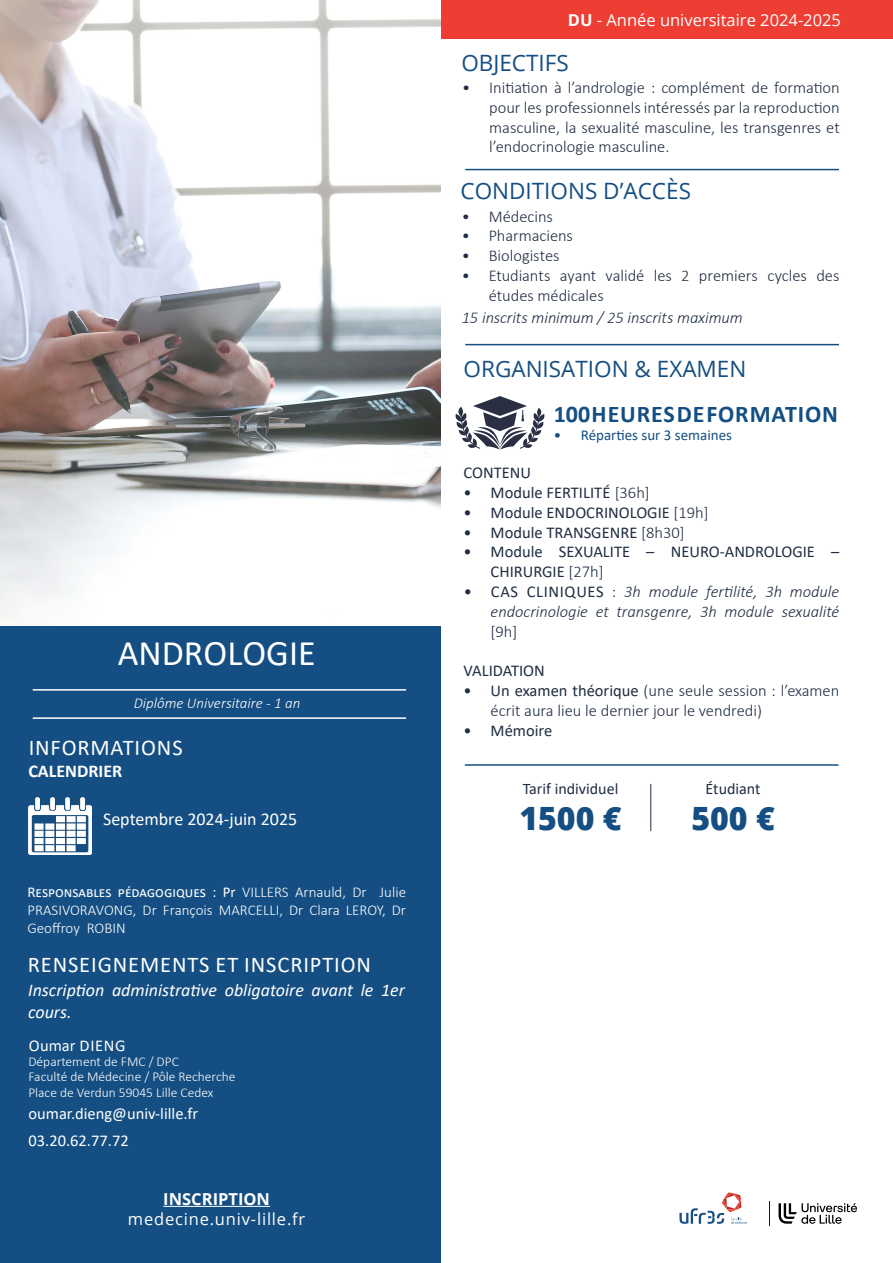
<style>
.page{position:relative;width:893px;height:1263px;background:#fff}
.page>*{position:absolute;margin:0;border:0;box-sizing:border-box;transform-origin:0 0}
.TITRE_FORMATION{font:36px "Calibri";color:#fff}
.prix{font:800 32.1px "Open Sans";color:#144e82}
.t1{font:700 24px "Calibri";letter-spacing:.035em;color:#144e82}
.titre_description{font:22.5px "Open Sans";color:#144e82}
.t2{font:22.5px "Calibri";letter-spacing:.04em;color:#fff}
.Phrase_information_inscription{font:italic 18px/21.6px "Calibri";color:#fff}
.t3{font:18px "Calibri";color:#fff}
.t4{font:700 18px "Calibri";color:#fff}
.t5{font:300 16.5px/19.8px "Calibri";color:#202d42}
.t6{font:16.5px/19.8px "Calibri";color:#202d42}
.t7{font:italic 300 16.5px/19.8px "Calibri";color:#202d42;text-align:justify}
.t8{font:16.5px "Calibri";color:#fff}
.t9{font:16.5px "Open Sans";color:#fff}
.t10{font:16.5px "Open Sans";letter-spacing:.05em;color:#fff}
.t11{font:700 16.5px "Open Sans";color:#fff}
.t12{font:16.5px "Calibri";letter-spacing:.03em;color:#fff}
.t13{font:16.05px "Calibri";color:#202d42}
.t14{font:300 15px/18px "Calibri";color:#fff;text-align:justify}
.t15{font:italic 300 15px "Calibri";color:#fff}
.t16{font:15px "Calibri";color:#144e82}
.t17{font:300 13.5px "Calibri";color:#fff}
.s1{font-weight:400}
.s2{font-weight:700}
.s3{font-weight:300}
.s4{font-weight:400;font-style:normal}
.s5{font-style:normal}
</style>
<div class="page">
<div style="left:439px;top:0;width:454px;height:39px;background:#ee3e34"></div>
<div style="left:0;top:624px;width:440px;height:639px;background:#144e82"></div>
<hr style="left:163px;top:1206px;width:107px;height:1px;background:#fff">
<svg style="left:778px;top:1203px;width:79px;height:21px"></svg>
<svg style="left:769px;top:1201px;width:1px;height:25px"></svg>
<svg style="left:679px;top:1192px;width:68px;height:32px"></svg>
<hr style="left:33px;top:717px;width:373px;height:2px;background:#fff">
<hr style="left:33px;top:689px;width:373px;height:2px;background:#fff">
<img style="left:28px;top:797px;width:64px;height:57px">
<img style="left:0;top:0;width:440px;height:625px">
<hr style="left:465px;top:344px;width:374px;height:1px;background:#144e82">
<hr style="left:465px;top:169px;width:374px;height:1px;background:#144e82">
<hr style="left:465px;top:764px;width:373px;height:2px;background:#144e82">
<hr style="left:650px;top:784px;width:1px;height:47px;background:#202d42">
<svg style="left:456px;top:396px;width:88px;height:54px"></svg>
<p class="TITRE_FORMATION" style="left:118px;top:628px;width:199px">ANDROLOGIE</p>
<p class="t15" style="left:134px;top:693px;width:168px">Diplôme Universitaire - 1 an</p>
<p class="t2" style="left:29px;top:732px;width:155px">INFORMATIONS</p>
<p class="t4" style="left:28px;top:758px;width:95px">CALENDRIER</p>
<p class="t3" style="left:103px;top:806px;width:196px">Septembre 2024-juin 2025</p>
<p class="t14" style="left:28px;top:883px;width:380px"><span class="s1">Responsables pédagogiques : Pr</span> VILLERS Arnauld, Dr Julie PRASIVORAVONG, Dr François MARCELLI, Dr Clara LEROY, Dr Geoffroy ROBIN</p>
<p class="t2" style="left:28px;top:949px;width:345px">RENSEIGNEMENTS ET INSCRIPTION</p>
<p class="Phrase_information_inscription" style="left:28px;top:978px;width:378px">Inscription administrative obligatoire avant le 1er cours.</p>
<p class="t12" style="left:29px;top:1034px;width:98px">Oumar DIENG</p>
<p class="t17" style="left:28px;top:1053px;width:152px">Département de FMC / DPC</p>
<p class="t17" style="left:28px;top:1068px;width:209px">Faculté de Médecine / Pôle Recherche</p>
<p class="t17" style="left:28px;top:1084px;width:187px">Place de Verdun 59045 Lille Cedex</p>
<p class="t8" style="left:28px;top:1102px;width:171px">oumar.dieng@univ-lille.fr</p>
<p class="t8" style="left:28px;top:1129px;width:102px">03.20.62.77.72</p>
<p class="t11" style="left:163px;top:1187px;width:108px">INSCRIPTION</p>
<p class="t10" style="left:128px;top:1207px;width:179px">medecine.univ-lille.fr</p>
<p class="t9" style="left:568px;top:9px;width:275px"><span class="s2">DU</span> - Année universitaire 2024-2025</p>
<p class="titre_description" style="left:461px;top:47px;width:109px">OBJECTIFS</p>
<p class="t5" style="left:489px;top:77px;width:352px;text-align:justify;text-indent:-27px">• Initiation à l’andrologie : complément de formation pour les professionnels intéressés par la reproduction masculine, la sexualité masculine, les transgenres et l’endocrinologie masculine.</p>
<p class="titre_description" style="left:460px;top:176px;width:232px">CONDITIONS D’ACCÈS</p>
<p class="t5" style="left:462px;top:206px;width:93px">• Médecins</p>
<p class="t5" style="left:462px;top:226px;width:113px">• Pharmaciens</p>
<p class="t5" style="left:462px;top:246px;width:99px">• Biologistes</p>
<p class="t5" style="left:489px;top:265px;width:352px;text-indent:-27px">• Etudiants ayant validé les 2 premiers cycles des études médicales</p>
<p class="t7" style="left:462px;top:308px;width:282px">15 inscrits minimum / 25 inscrits maximum</p>
<p class="titre_description" style="left:464px;top:353px;width:284px">ORGANISATION &amp; EXAMEN</p>
<p class="t1" style="left:554px;top:397px;width:286px">100 HEURES DE FORMATION</p>
<p class="t16" style="left:554px;top:425px;width:180px">• Réparties sur 3 semaines</p>
<p class="t6" style="left:464px;top:462px;width:69px">CONTENU</p>
<p class="t6" style="left:464px;top:482px;width:188px">• Module FERTILITÉ <span class="s3">[36h]</span></p>
<p class="t6" style="left:464px;top:502px;width:247px">• Module ENDOCRINOLOGIE <span class="s3">[19h]</span></p>
<p class="t6" style="left:464px;top:522px;width:222px">• Module TRANSGENRE <span class="s3">[8h30]</span></p>
<p class="t6" style="left:491px;top:541px;width:350px;text-indent:-27px">• Module SEXUALITE – NEURO-ANDROLOGIE –<br>CHIRURGIE <span class="s3">[27h]</span></p>
<p class="t7" style="left:491px;top:581px;width:350px;text-indent:-27px"><span class="s4">• CAS CLINIQUES</span> <span class="s5">:</span> 3h module fertilité, 3h module endocrinologie et transgenre, 3h module sexualité <span class="s5">[9h]</span></p>
<p class="t6" style="left:464px;top:660px;width:83px">VALIDATION</p>
<p class="t5" style="left:491px;top:680px;width:350px;text-indent:-27px"><span class="s1">• Un examen théorique</span> (une seule session : l’examen écrit aura lieu le dernier jour le vendredi)</p>
<p class="t6" style="left:464px;top:720px;width:90px">• Mémoire</p>
<p class="t13" style="left:523px;top:778px;width:97px">Tarif individuel</p>
<p class="t13" style="left:706px;top:778px;width:56px">Étudiant</p>
<p class="prix" style="left:519px;top:794px;width:104px">1500 €</p>
<p class="prix" style="left:691px;top:794px;width:85px">500 €</p>
</div>
